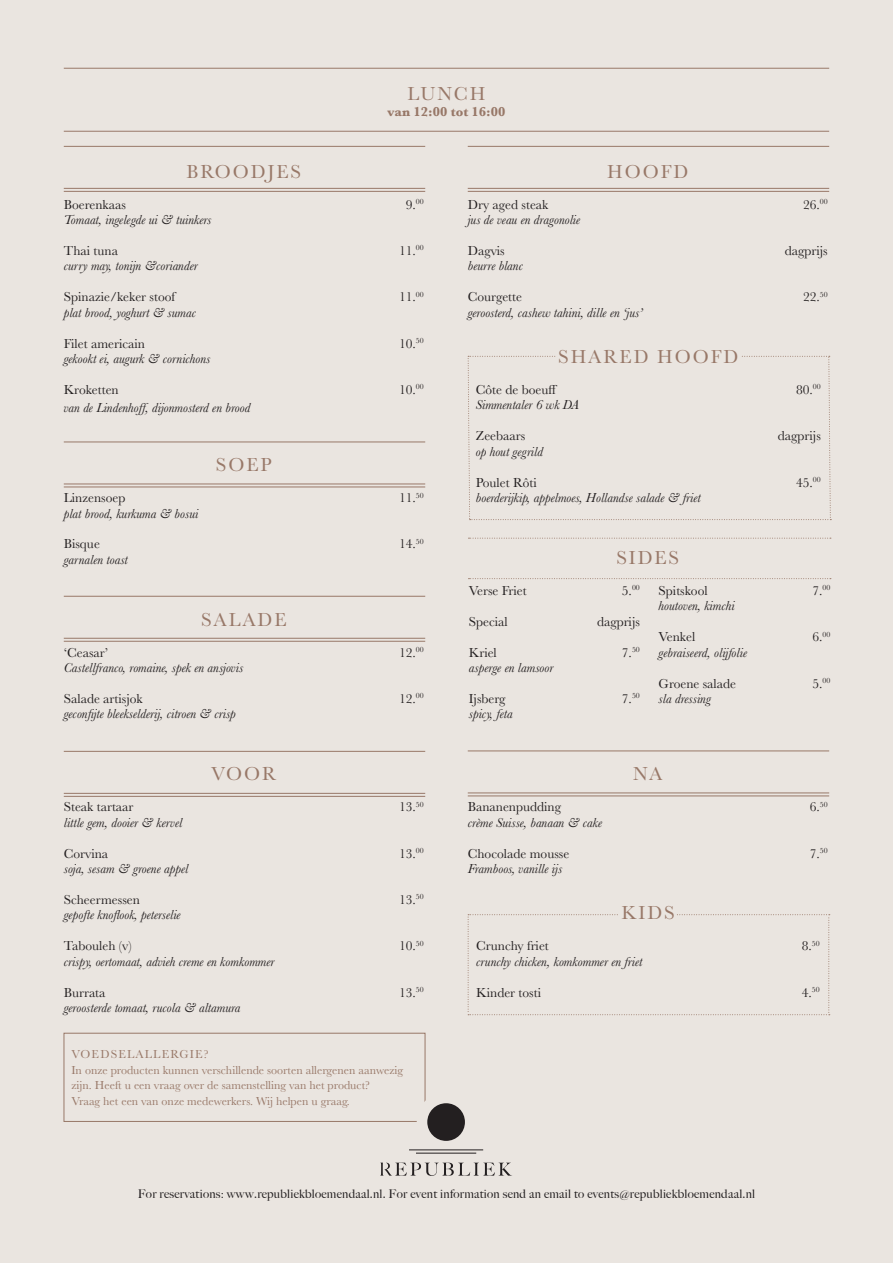
<style>
.page{position:relative;width:893px;height:1263px;background:#eae5e0}
.page>*{position:absolute;margin:0;border:0;box-sizing:border-box;transform-origin:0 0}
.t1{font:19.5px "Baskerville";letter-spacing:.1em;color:#987868}
.t2{font:italic 13.5px "Baskerville";color:#231f20}
.t3{font:13.5px "Baskerville";color:#231f20}
.t4{font:700 13.5px "Baskerville";color:#987868}
.t5{font:12px/15.5px "Baskerville";color:#987868}
.t6{font:500 12px "Big Caslon";letter-spacing:.02em;color:#231f20}
</style>
<div class="page">
<svg style="left:468px;top:914px;width:362px;height:101px"></svg>
<div style="left:620px;top:902px;width:56px;height:29px;background:#eae5e0"></div>
<div style="left:64px;top:1033px;width:361px;height:88px;border:1px solid #987868"></div>
<hr style="left:64px;top:131px;width:765px;height:1px;background:#987868">
<hr style="left:64px;top:68px;width:765px;height:1px;background:#987868">
<hr style="left:64px;top:793px;width:361px;height:1px;background:#987868">
<hr style="left:64px;top:796px;width:361px;height:1px;background:#987868">
<hr style="left:64px;top:751px;width:361px;height:1px;background:#987868">
<hr style="left:64px;top:484px;width:361px;height:1px;background:#987868">
<hr style="left:64px;top:487px;width:361px;height:1px;background:#987868">
<hr style="left:64px;top:442px;width:361px;height:1px;background:#987868">
<hr style="left:64px;top:638px;width:361px;height:1px;background:#987868">
<hr style="left:64px;top:641px;width:361px;height:1px;background:#987868">
<hr style="left:64px;top:596px;width:361px;height:1px;background:#987868">
<hr style="left:468px;top:188px;width:361px;height:1px;background:#987868">
<hr style="left:468px;top:191px;width:361px;height:1px;background:#987868">
<hr style="left:468px;top:146px;width:361px;height:1px;background:#987868">
<hr style="left:64px;top:188px;width:361px;height:1px;background:#987868">
<hr style="left:64px;top:191px;width:361px;height:1px;background:#987868">
<hr style="left:64px;top:146px;width:361px;height:1px;background:#987868">
<hr style="left:468px;top:793px;width:361px;height:1px;background:#987868">
<hr style="left:468px;top:796px;width:361px;height:1px;background:#987868">
<hr style="left:468px;top:751px;width:361px;height:1px;background:#987868">
<div style="left:417px;top:1092px;width:59px;height:59px;background:#eae5e0;border-radius:50%"></div>
<div style="left:427px;top:1103px;width:38px;height:38px;background:#231f20;border-radius:50%"></div>
<hr style="left:409px;top:1149px;width:74px;height:1px;background:#231f20">
<hr style="left:416px;top:1153px;width:60px;height:1px;background:#231f20">
<svg style="left:380px;top:1162px;width:132px;height:14px"></svg>
<svg style="left:467px;top:356px;width:364px;height:164px"></svg>
<div style="left:556px;top:342px;width:184px;height:29px;background:#eae5e0"></div>
<svg style="left:468px;top:578px;width:363px;height:1px"></svg>
<svg style="left:468px;top:538px;width:363px;height:1px"></svg>
<p class="t1" style="left:186px;top:159px;width:116px">BROODJES</p>
<p class="t1" style="left:407px;top:82px;width:80px">LUNCH</p>
<p class="t4" style="left:388px;top:102px;width:119px">van 12:00 tot 16:00</p>
<p class="t1" style="left:607px;top:159px;width:83px">HOOFD</p>
<p class="t3" style="left:64px;top:196px;width:64px">Boerenkaas</p>
<p class="t3" style="left:406px;top:196px;width:20px">9.<sup>00</sup></p>
<p class="t2" style="left:64px;top:211px;width:149px">Tomaat, ingelegde ui &amp; tuinkers</p>
<p class="t3" style="left:64px;top:242px;width:56px">Thai tuna</p>
<p class="t3" style="left:399px;top:242px;width:26px">11.<sup>00</sup></p>
<p class="t2" style="left:64px;top:257px;width:135px">curry may, tonijn &amp;coriander</p>
<p class="t3" style="left:64px;top:288px;width:113px">Spinazie/keker stoof</p>
<p class="t3" style="left:399px;top:288px;width:26px">11.<sup>00</sup></p>
<p class="t2" style="left:64px;top:303px;width:134px">plat brood, yoghurt &amp; sumac</p>
<p class="t3" style="left:64px;top:335px;width:83px">Filet americain</p>
<p class="t3" style="left:399px;top:335px;width:26px">10.<sup>50</sup></p>
<p class="t2" style="left:64px;top:350px;width:148px">gekookt ei, augurk &amp; cornichons</p>
<p class="t3" style="left:64px;top:381px;width:57px">Kroketten</p>
<p class="t3" style="left:399px;top:381px;width:26px">10.<sup>00</sup></p>
<p class="t2" style="left:64px;top:399px;width:188px">van de Lindenhoff, dijonmosterd en brood</p>
<p class="t1" style="left:216px;top:452px;width:57px">SOEP</p>
<p class="t3" style="left:64px;top:489px;width:63px">Linzensoep</p>
<p class="t3" style="left:399px;top:489px;width:26px">11.<sup>50</sup></p>
<p class="t2" style="left:64px;top:504px;width:136px">plat brood, kurkuma &amp; bosui</p>
<p class="t3" style="left:64px;top:535px;width:38px">Bisque</p>
<p class="t3" style="left:399px;top:535px;width:26px">14.<sup>50</sup></p>
<p class="t2" style="left:64px;top:551px;width:66px">garnalen toast</p>
<p class="t1" style="left:201px;top:607px;width:87px">SALADE</p>
<p class="t3" style="left:64px;top:644px;width:46px">‘Ceasar’</p>
<p class="t3" style="left:399px;top:644px;width:26px">12.<sup>00</sup></p>
<p class="t2" style="left:64px;top:659px;width:181px">Castellfranco, romaine, spek en ansjovis</p>
<p class="t3" style="left:64px;top:690px;width:80px">Salade artisjok</p>
<p class="t3" style="left:399px;top:690px;width:26px">12.<sup>00</sup></p>
<p class="t2" style="left:64px;top:705px;width:174px">geconfijte bleekselderij, citroen &amp; crisp</p>
<p class="t1" style="left:211px;top:761px;width:67px">VOOR</p>
<p class="t3" style="left:64px;top:798px;width:71px">Steak tartaar</p>
<p class="t3" style="left:399px;top:798px;width:26px">13.<sup>50</sup></p>
<p class="t2" style="left:64px;top:813px;width:120px">little gem, dooier &amp; kervel</p>
<p class="t3" style="left:64px;top:844px;width:46px">Corvina</p>
<p class="t3" style="left:399px;top:844px;width:26px">13.<sup>00</sup></p>
<p class="t2" style="left:64px;top:860px;width:126px">soja, sesam &amp; groene appel</p>
<p class="t3" style="left:64px;top:891px;width:78px">Scheermessen</p>
<p class="t3" style="left:399px;top:891px;width:26px">13.<sup>50</sup></p>
<p class="t2" style="left:64px;top:906px;width:118px">gepofte knoflook, peterselie</p>
<p class="t3" style="left:64px;top:937px;width:69px">Tabouleh (v)</p>
<p class="t3" style="left:399px;top:937px;width:26px">10.<sup>50</sup></p>
<p class="t2" style="left:64px;top:952px;width:212px">crispy, oertomaat, advieh creme en komkommer</p>
<p class="t3" style="left:64px;top:983px;width:43px">Burrata</p>
<p class="t3" style="left:399px;top:983px;width:26px">13.<sup>50</sup></p>
<p class="t2" style="left:64px;top:999px;width:178px">geroosterde tomaat, rucola &amp; altamura</p>
<p class="t5" style="left:71px;top:1047px;width:333px">VOEDSELALLERGIE?<br>In onze producten kunnen verschillende soorten allergenen aanwezig zijn. Heeft u een vraag over de samenstelling van het product?<br>Vraag het een van onze medewerkers. Wij helpen u graag.</p>
<p class="t3" style="left:468px;top:196px;width:82px">Dry aged steak</p>
<p class="t3" style="left:803px;top:196px;width:26px">26.<sup>00</sup></p>
<p class="t2" style="left:468px;top:211px;width:114px">jus de veau en dragonolie</p>
<p class="t3" style="left:468px;top:242px;width:38px">Dagvis</p>
<p class="t3" style="left:785px;top:242px;width:44px">dagprijs</p>
<p class="t2" style="left:468px;top:257px;width:57px">beurre blanc</p>
<p class="t3" style="left:468px;top:288px;width:56px">Courgette</p>
<p class="t3" style="left:803px;top:288px;width:26px">22.<sup>50</sup></p>
<p class="t2" style="left:468px;top:303px;width:176px">geroosterd, cashew tahini, dille en ‘jus’</p>
<p class="t1" style="left:558px;top:344px;width:182px">SHARED HOOFD</p>
<p class="t3" style="left:476px;top:381px;width:83px">Côte de boeuff</p>
<p class="t3" style="left:796px;top:381px;width:26px">80.<sup>00</sup></p>
<p class="t2" style="left:476px;top:396px;width:105px">Simmentaler 6 wk DA</p>
<p class="t3" style="left:476px;top:427px;width:51px">Zeebaars</p>
<p class="t3" style="left:778px;top:427px;width:44px">dagprijs</p>
<p class="t2" style="left:476px;top:442px;width:69px">op hout gegrild</p>
<p class="t3" style="left:476px;top:474px;width:63px">Poulet Rôti</p>
<p class="t3" style="left:796px;top:474px;width:26px">45.<sup>00</sup></p>
<p class="t2" style="left:476px;top:489px;width:226px">boerderijkip, appelmoes, Hollandse salade &amp; friet</p>
<p class="t1" style="left:616px;top:545px;width:64px">SIDES</p>
<p class="t3" style="left:469px;top:582px;width:59px">Verse Friet</p>
<p class="t3" style="left:622px;top:582px;width:19px">5.<sup>00</sup></p>
<p class="t3" style="left:469px;top:613px;width:40px">Special</p>
<p class="t3" style="left:597px;top:613px;width:44px">dagprijs</p>
<p class="t3" style="left:469px;top:644px;width:29px">Kriel</p>
<p class="t3" style="left:622px;top:644px;width:19px">7.<sup>50</sup></p>
<p class="t2" style="left:469px;top:659px;width:86px">asperge en lamsoor</p>
<p class="t3" style="left:469px;top:690px;width:38px">Ijsberg</p>
<p class="t3" style="left:622px;top:690px;width:19px">7.<sup>50</sup></p>
<p class="t2" style="left:469px;top:705px;width:45px">spicy, feta</p>
<p class="t3" style="left:659px;top:582px;width:51px">Spitskool</p>
<p class="t3" style="left:812px;top:582px;width:19px">7.<sup>00</sup></p>
<p class="t2" style="left:659px;top:597px;width:77px">houtoven, kimchi</p>
<p class="t3" style="left:659px;top:628px;width:38px">Venkel</p>
<p class="t3" style="left:812px;top:628px;width:19px">6.<sup>00</sup></p>
<p class="t2" style="left:659px;top:643px;width:90px">gebraiseerd, olijfolie</p>
<p class="t3" style="left:659px;top:674px;width:79px">Groene salade</p>
<p class="t3" style="left:812px;top:674px;width:19px">5.<sup>00</sup></p>
<p class="t2" style="left:659px;top:690px;width:54px">sla dressing</p>
<p class="t1" style="left:633px;top:761px;width:31px">NA</p>
<p class="t3" style="left:468px;top:798px;width:95px">Bananenpudding</p>
<p class="t3" style="left:810px;top:798px;width:19px">6.<sup>50</sup></p>
<p class="t2" style="left:468px;top:813px;width:136px">crème Suisse, banaan &amp; cake</p>
<p class="t3" style="left:468px;top:844px;width:103px">Chocolade mousse</p>
<p class="t3" style="left:810px;top:844px;width:19px">7.<sup>50</sup></p>
<p class="t2" style="left:468px;top:860px;width:96px">Framboos, vanille ijs</p>
<p class="t1" style="left:621px;top:900px;width:55px">KIDS</p>
<p class="t3" style="left:476px;top:937px;width:74px">Crunchy friet</p>
<p class="t3" style="left:802px;top:937px;width:20px">8.<sup>50</sup></p>
<p class="t2" style="left:476px;top:952px;width:168px">crunchy chicken, komkommer en friet</p>
<p class="t3" style="left:476px;top:983px;width:66px">Kinder tosti</p>
<p class="t3" style="left:802px;top:983px;width:20px">4.<sup>50</sup></p>
<p class="t6" style="left:138px;top:1184px;width:619px">For reservations: www.republiekbloemendaal.nl. For event information send an email to events@republiekbloemendaal.nl</p>
</div>
